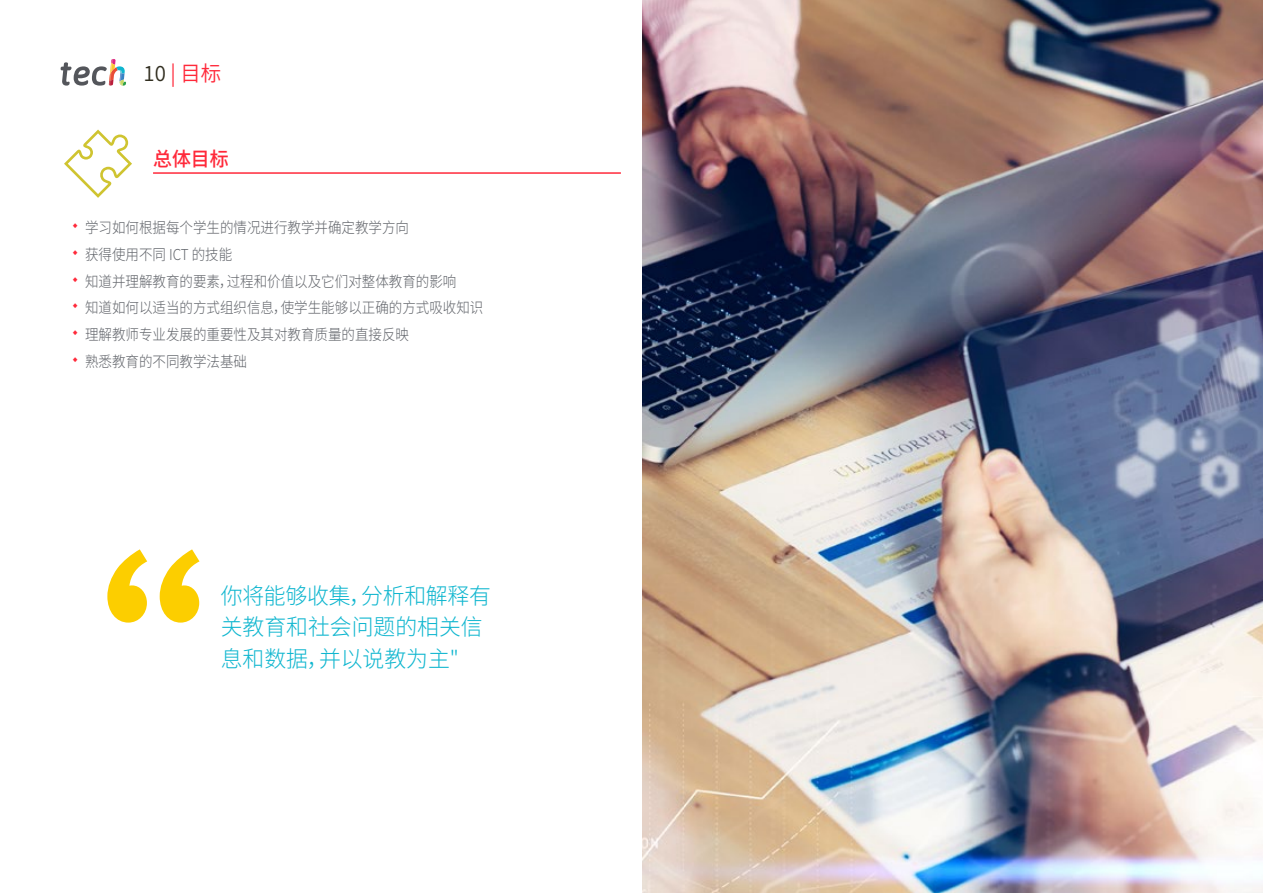
<style>
.page{position:relative;width:1263px;height:893px;background:#fff}
.page>*{position:absolute;margin:0;border:0;box-sizing:border-box;transform-origin:0 0}
.t1{font:300 22.5px/31.5px "Source Han Sans CN";color:#0fb6cf}
.t2{font:21px "Source Han Sans CN";color:#ff293a}
.t3{font:500 19.5px "Source Han Sans CN";color:#ff293a}
.t4{font:300 15px/26.7px "Source Han Sans CN";color:#61646a;scale:.9 1}
.s1{color:#312e20}
</style>
<div class="page">
<img style="left:642px;top:0;width:621px;height:893px">
<hr style="left:153px;top:173px;width:468px;height:1px;background:#ff293a">
<svg style="left:64px;top:130px;width:68px;height:68px"></svg>
<svg style="left:107px;top:549px;width:92px;height:74px"></svg>
<svg style="left:61px;top:59px;width:65px;height:27px"></svg>
<h2 class="t2" style="left:144px;top:61px;width:79px"><span class="s1">10</span> | 目标</h2>
<h3 class="t3" style="left:153px;top:147px;width:77px">总体目标</h3>
<p class="t4" style="left:85px;top:215px;width:444px">学习如何根据每个学生的情况进行教学并确定教学方向<br>获得使用不同 ICT 的技能<br>知道并理解教育的要素，过程和价值以及它们对整体教育的影响<br>知道如何以适当的方式组织信息，使学生能够以正确的方式吸收知识理解教师专业发展的重要性及其对教育质量的直接反映<br>熟悉教育的不同教学法基础</p>
<h1 class="t1" style="left:221px;top:580px;width:272px">你将能够收集，分析和解释有关教育和社会问题的相关信息和数据，并以说教为主"</h1>
</div>
